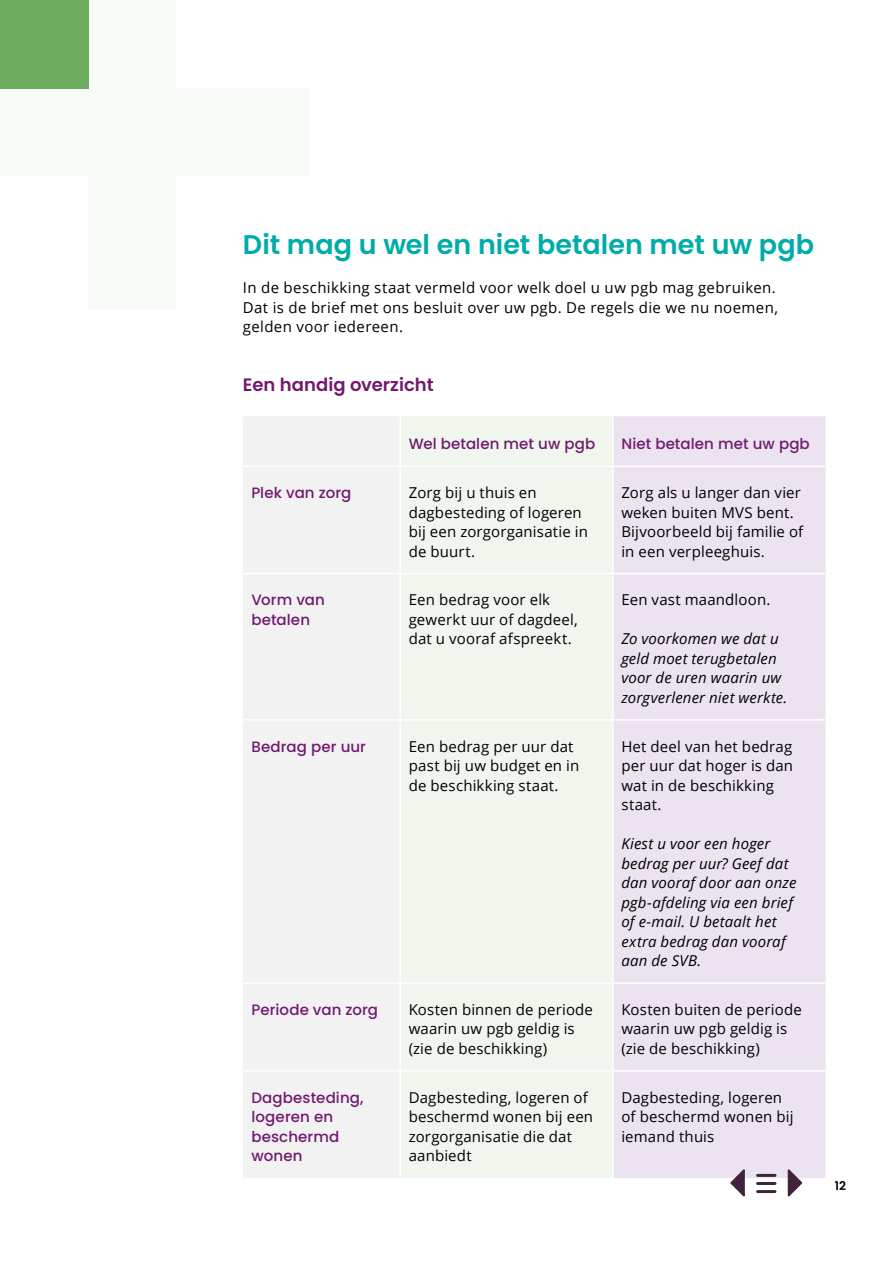
<style>
.page{position:relative;width:893px;height:1263px;background:#fff}
.page>*{position:absolute;margin:0;border:0;box-sizing:border-box;transform-origin:0 0}
.Hoofdstuk{font:600 27px "Poppins";color:#00aca9}
.Tussenkop{font:600 18px "Poppins";color:#71196f}
.Platte_tekst{font:15px/19.5px "Open Sans";letter-spacing:.01em;color:#000}
.Platte_tekst-2{font:italic 15px/19.5px "Open Sans";letter-spacing:.01em;color:#000}
.Subkop{font:500 15px/19.5px "Poppins";letter-spacing:.01em;color:#71196f}
.t1{font:600 12px "Poppins";color:#000}
</style>
<div class="page">
<hr style="left:892px;top:0;width:1px;height:88px;background:#6bad5d">
<div style="left:243px;top:417px;width:156px;height:761px;background:#f2f2f2"></div>
<div style="left:401px;top:416px;width:211px;height:762px;background:#f0f6ee"></div>
<div style="left:614px;top:416px;width:211px;height:762px;background:#ece3f0"></div>
<hr style="left:243px;top:466px;width:157px;height:1px;background:#fff">
<hr style="left:400px;top:466px;width:213px;height:1px;background:#fff">
<hr style="left:613px;top:466px;width:212px;height:1px;background:#fff">
<hr style="left:243px;top:573px;width:157px;height:1px;background:#fff">
<hr style="left:400px;top:573px;width:213px;height:1px;background:#fff">
<hr style="left:613px;top:573px;width:212px;height:1px;background:#fff">
<hr style="left:243px;top:719px;width:157px;height:2px;background:#fff">
<hr style="left:400px;top:719px;width:213px;height:2px;background:#fff">
<hr style="left:613px;top:719px;width:212px;height:2px;background:#fff">
<hr style="left:243px;top:982px;width:157px;height:2px;background:#fff">
<hr style="left:400px;top:982px;width:213px;height:2px;background:#fff">
<hr style="left:613px;top:982px;width:212px;height:2px;background:#fff">
<hr style="left:243px;top:1070px;width:157px;height:2px;background:#fff">
<hr style="left:400px;top:1070px;width:213px;height:2px;background:#fff">
<hr style="left:613px;top:1070px;width:212px;height:2px;background:#fff">
<div style="left:0;top:0;width:88px;height:88px;background:#6bad5d"></div>
<hr style="left:758px;top:1174px;width:17px;height:3px;background:#41233c">
<hr style="left:758px;top:1182px;width:17px;height:3px;background:#41233c">
<hr style="left:758px;top:1190px;width:17px;height:3px;background:#41233c">
<svg style="left:786px;top:1168px;width:18px;height:29px"></svg>
<svg style="left:729px;top:1168px;width:17px;height:29px"></svg>
<p class="Hoofdstuk" style="left:243px;top:229px;width:573px">Dit mag u wel en niet betalen met uw pgb</p>
<p class="Platte_tekst" style="left:243px;top:278px;width:537px">In de beschikking staat vermeld voor welk doel u uw pgb mag gebruiken.<br>Dat is de brief met ons besluit over uw pgb. De regels die we nu noemen, gelden voor iedereen.</p>
<p class="Tussenkop" style="left:243px;top:374px;width:192px">Een handig overzicht</p>
<p class="Subkop" style="left:409px;top:434px;width:188px">Wel betalen met uw pgb</p>
<p class="Subkop" style="left:621px;top:434px;width:190px">Niet betalen met uw pgb</p>
<p class="Subkop" style="left:251px;top:483px;width:101px">Plek van zorg</p>
<p class="Platte_tekst" style="left:409px;top:482px;width:181px">Zorg bij u thuis en dagbesteding of logeren bij een zorgorganisatie in de buurt.</p>
<p class="Platte_tekst" style="left:621px;top:482px;width:183px">Zorg als u langer dan vier weken buiten MVS bent.<br>Bijvoorbeeld bij familie of in een verpleeghuis.</p>
<p class="Subkop" style="left:251px;top:590px;width:75px">Vorm van betalen</p>
<p class="Platte_tekst" style="left:409px;top:590px;width:171px">Een bedrag voor elk gewerkt uur of dagdeel, dat u vooraf afspreekt.</p>
<p class="Platte_tekst" style="left:621px;top:590px;width:151px">Een vast maandloon.</p>
<p class="Platte_tekst-2" style="left:621px;top:629px;width:167px">Zo voorkomen we dat u geld moet terugbetalen voor de uren waarin uw zorgverlener niet werkte.</p>
<p class="Subkop" style="left:251px;top:737px;width:116px">Bedrag per uur</p>
<p class="Platte_tekst" style="left:409px;top:736px;width:172px">Een bedrag per uur dat past bij uw budget en in de beschikking staat.</p>
<p class="Platte_tekst" style="left:621px;top:736px;width:173px">Het deel van het bedrag per uur dat hoger is dan wat in de beschikking staat.</p>
<p class="Platte_tekst-2" style="left:621px;top:833px;width:177px">Kiest u voor een hoger bedrag per uur? Geef dat dan vooraf door aan onze pgb-afdeling via een brief of e-mail. U betaalt het extra bedrag dan vooraf aan de SVB.</p>
<p class="Subkop" style="left:251px;top:1000px;width:128px">Periode van zorg</p>
<p class="Platte_tekst" style="left:409px;top:999px;width:186px">Kosten binnen de periode waarin uw pgb geldig is (zie de beschikking)</p>
<p class="Platte_tekst" style="left:621px;top:999px;width:182px">Kosten buiten de periode waarin uw pgb geldig is (zie de beschikking)</p>
<p class="Subkop" style="left:251px;top:1088px;width:114px">Dagbesteding, logeren en beschermd wonen</p>
<p class="Platte_tekst" style="left:409px;top:1087px;width:186px">Dagbesteding, logeren of beschermd wonen bij een zorgorganisatie die dat aanbiedt</p>
<p class="Platte_tekst" style="left:621px;top:1087px;width:174px">Dagbesteding, logeren of beschermd wonen bij iemand thuis</p>
<p class="t1" style="left:835px;top:1179px;width:13px">12</p>
</div>
